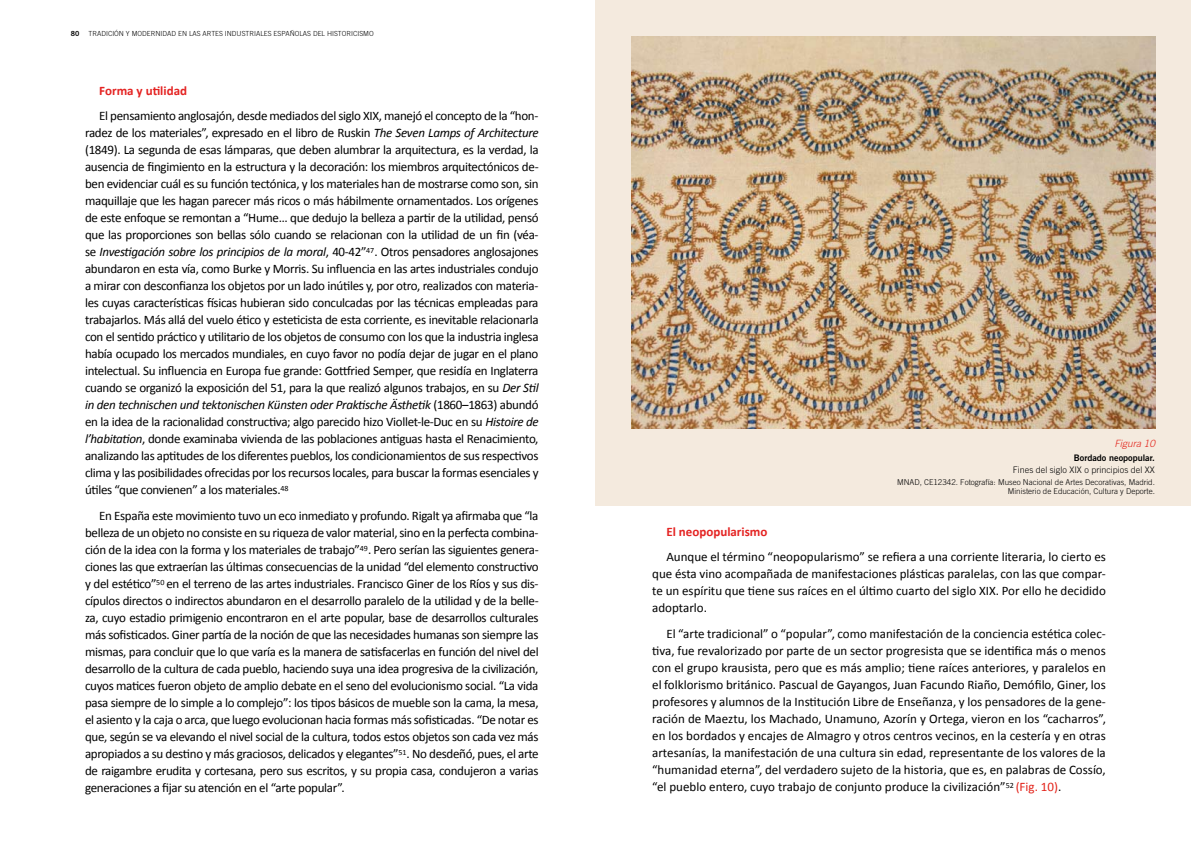
<style>
.page{position:relative;width:1191px;height:842px;background:#fff}
.page>*{position:absolute;margin:0;border:0;box-sizing:border-box;transform-origin:0 0}
.t1{font:13px/17px "Calibri";letter-spacing:-.025em;color:#000;text-align:justify}
.t2{font:700 13px "Calibri";color:#e42322}
.t3{font:italic 300 10px "Trade Gothic LT";color:#e32219}
.t4{font:300 9px "Trade Gothic LT";color:#000}
.t5{font:9px "Trade Gothic LT Bold Two";color:#000}
.t6{font:300 8px/9px "Trade Gothic LT";color:#000;text-align:right}
.t7{font:300 7px "Trade Gothic LT";color:#000}
.t8{font:7px "Trade Gothic LT Bold Two";color:#000}
.s1{font-style:italic}
.s2{color:#e32219}
</style>
<div class="page">
<div style="left:595px;top:0;width:596px;height:506px;background:#f4eade"></div>
<img style="left:631px;top:36px;width:524px;height:392px">
<p class="t8" style="left:71px;top:29px;width:10px">80</p>
<p class="t7" style="left:89px;top:29px;width:287px">TRADICIÓN Y MODERNIDAD EN LAS ARTES INDUSTRIALES ESPAÑOLAS DEL HISTORICISMO</p>
<p class="t2" style="left:99px;top:82px;width:89px">Forma y utilidad</p>
<p class="t1" style="left:85px;top:107px;width:455px;text-indent:14px">El pensamiento anglosajón, desde mediados del siglo XIX, manejó el concepto de la “hon&shy;radez de los materiales”, expresado en el libro de Ruskin <span class="s1">The Seven Lamps of Architecture </span>(1849). La segunda de esas lámparas, que deben alumbrar la arquitectura, es la verdad, la ausencia de fingimiento en la estructura y la decoración: los miembros arquitectónicos de&shy;ben evidenciar cuál es su función tectónica, y los materiales han de mostrarse como son, sin maquillaje que les hagan parecer más ricos o más hábilmente ornamentados. Los orígenes de este enfoque se remontan a “Hume… que dedujo la belleza a partir de la utilidad, pensó que las proporciones son bellas sólo cuando se relacionan con la utilidad de un fin (véa&shy;se <span class="s1">Investigación sobre los principios de la moral</span>, 40-42”<sup>47</sup>. Otros pensadores anglosajones abundaron en esta vía, como Burke y Morris. Su influencia en las artes industriales condujo a mirar con desconfianza los objetos por un lado inútiles y, por otro, realizados con materia&shy;les cuyas características físicas hubieran sido conculcadas por las técnicas empleadas para trabajarlos. Más allá del vuelo ético y esteticista de esta corriente, es inevitable relacionarla con el sentido práctico y utilitario de los objetos de consumo con los que la industria inglesa había ocupado los mercados mundiales, en cuyo favor no podía dejar de jugar en el plano intelectual. Su influencia en Europa fue grande: Gottfried Semper, que residía en Inglaterra cuando se organizó la exposición del 51, para la que realizó algunos trabajos, en su <span class="s1">Der Stil in den technischen und tektonischen Künsten oder Praktische Ästhetik</span> (1860–1863) abundó en la idea de la racionalidad constructiva; algo parecido hizo Viollet-le-Duc en su <span class="s1">Histoire de l’habitation</span>, donde examinaba vivienda de las poblaciones antiguas hasta el Renacimiento, analizando las aptitudes de los diferentes pueblos, los condicionamientos de sus respectivos clima y las posibilidades ofrecidas por los recursos locales, para buscar la formas esenciales y útiles “que convienen” a los materiales.<sup>48</sup></p>
<p class="t1" style="left:85px;top:506px;width:455px;text-indent:14px">En España este movimiento tuvo un eco inmediato y profundo. Rigalt ya afirmaba que “la belleza de un objeto no consiste en su riqueza de valor material, sino en la perfecta combina&shy;ción de la idea con la forma y los materiales de trabajo”<sup>49</sup>. Pero serían las siguientes genera&shy;ciones las que extraerían las últimas consecuencias de la unidad “del elemento constructivo y del estético”<sup>50</sup> en el terreno de las artes industriales. Francisco Giner de los Ríos y sus dis&shy;cípulos directos o indirectos abundaron en el desarrollo paralelo de la utilidad y de la belle&shy;za, cuyo estadio primigenio encontraron en el arte popular, base de desarrollos culturales más sofisticados. Giner partía de la noción de que las necesidades humanas son siempre las mismas, para concluir que lo que varía es la manera de satisfacerlas en función del nivel del desarrollo de la cultura de cada pueblo, haciendo suya una idea progresiva de la civilización, cuyos matices fueron objeto de amplio debate en el seno del evolucionismo social. “La vida pasa siempre de lo simple a lo complejo”: los tipos básicos de mueble son la cama, la mesa, el asiento y la caja o arca, que luego evolucionan hacia formas más sofisticadas. “De notar es que, según se va elevando el nivel social de la cultura, todos estos objetos son cada vez más apropiados a su destino y más graciosos, delicados y elegantes”<sup>51</sup>. No desdeñó, pues, el arte de raigambre erudita y cortesana, pero sus escritos, y su propia casa, condujeron a varias generaciones a fijar su atención en el “arte popular”.</p>
<p class="t3" style="left:1114px;top:438px;width:42px">Figura 10</p>
<p class="t5" style="left:1074px;top:452px;width:83px">Bordado neopopular.</p>
<p class="t4" style="left:1013px;top:465px;width:144px">Fines del siglo XIX o principios del XX</p>
<p class="t6" style="left:897px;top:478px;width:259px">MNAD, CE12342. Fotografía: Museo Nacional de Artes Decorativas, Madrid.<br>Ministerio de Educación, Cultura y Deporte.</p>
<p class="t2" style="left:666px;top:523px;width:103px">El neopopularismo</p>
<p class="t1" style="left:652px;top:548px;width:455px;text-indent:14px">Aunque el término “neopopularismo” se refiera a una corriente literaria, lo cierto es que ésta vino acompañada de manifestaciones plásticas paralelas, con las que compar&shy;te un espíritu que tiene sus raíces en el último cuarto del siglo XIX. Por ello he decidido adoptarlo.</p>
<p class="t1" style="left:652px;top:624px;width:455px;text-indent:14px">El “arte tradicional” o “popular”, como manifestación de la conciencia estética colec&shy;tiva, fue revalorizado por parte de un sector progresista que se identifica más o menos con el grupo krausista, pero que es más amplio; tiene raíces anteriores, y paralelos en el folklorismo británico. Pascual de Gayangos, Juan Facundo Riaño, Demófilo, Giner, los profesores y alumnos de la Institución Libre de Enseñanza, y los pensadores de la gene&shy;ración de Maeztu, los Machado, Unamuno, Azorín y Ortega, vieron en los “cacharros”, en los bordados y encajes de Almagro y otros centros vecinos, en la cestería y en otras artesanías, la manifestación de una cultura sin edad, representante de los valores de la “humanidad eterna”, del verdadero sujeto de la historia, que es, en palabras de Cossío, “el pueblo entero, cuyo trabajo de conjunto produce la civilización”<sup>52</sup> <span class="s2">(Fig. 10)</span>.</p>
</div>
